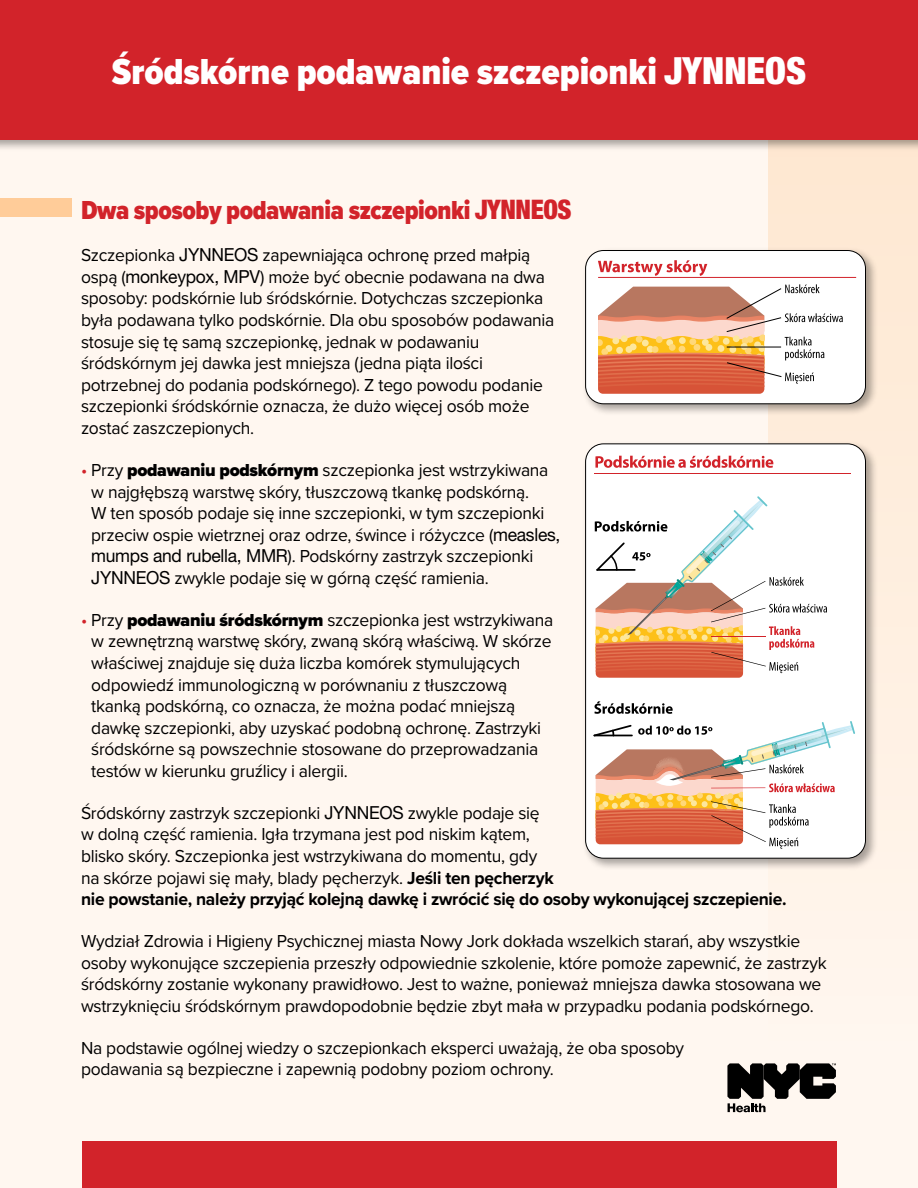
<style>
.page{position:relative;width:918px;height:1188px;background:#fff}
.page>*{position:absolute;margin:0;border:0;box-sizing:border-box;transform-origin:0 0}
.t1{font:900 37.5px "Proxima Nova Cond";color:#fff}
.t2{font:900 27px "Proxima Nova Cond";letter-spacing:-.015em;color:#d2232a}
.t3{font:18px/21.6px "Proxima Nova";letter-spacing:-.015em;color:#000}
.s1{font-family:"Helvetica Neue LT Std";font-stretch:condensed}
.s2{font-family:"Helvetica Neue LT Std"}
.s3{color:#d2232a}
.s4{font-weight:900}
.s5{font-weight:700}
</style>
<div class="page">
<div style="left:0;top:91px;width:918px;height:1097px;background:#fff7f0"></div>
<div style="left:768px;top:108px;width:150px;height:953px;background:linear-gradient(to bottom,#fee7d0,#fff7ef)"></div>
<div style="left:0;top:0;width:918px;height:152px;background:#000;opacity:.35"></div>
<div style="left:0;top:0;width:918px;height:139px;background:#d2232a"></div>
<div style="left:582px;top:247px;width:296px;height:170px;background:#000;opacity:.35"></div>
<div style="left:586px;top:251px;width:280px;height:153px;background:#fff;border-radius:18px"></div>
<svg style="left:598px;top:260px;width:109px;height:16px"></svg>
<hr style="left:598px;top:277px;width:258px;height:1px;background:#d2232a">
<svg style="left:598px;top:284px;width:245px;height:110px"></svg>
<div style="left:585px;top:250px;width:281px;height:154px;border:1px solid #000;border-radius:18px"></div>
<div style="left:582px;top:440px;width:296px;height:431px;background:#000;opacity:.35"></div>
<div style="left:586px;top:444px;width:280px;height:414px;background:#fff;border-radius:18px"></div>
<svg style="left:595px;top:456px;width:178px;height:12px"></svg>
<svg style="left:594px;top:701px;width:79px;height:13px"></svg>
<hr style="left:594px;top:473px;width:257px;height:1px;background:#d2232a">
<svg style="left:595px;top:496px;width:232px;height:182px"></svg>
<svg style="left:594px;top:721px;width:261px;height:128px"></svg>
<div style="left:585px;top:443px;width:281px;height:416px;border:1px solid #000;border-radius:18px"></div>
<svg style="left:727px;top:1063px;width:109px;height:49px"></svg>
<div style="left:0;top:198px;width:71px;height:19px;background:#fc9"></div>
<div style="left:82px;top:1142px;width:755px;height:46px;background:#d2232a"></div>
<p class="t1" style="left:112px;top:44px;width:696px">Śródskórne podawanie szczepionki <span class="s1">JYNNEOS</span></p>
<p class="t2" style="left:81px;top:191px;width:492px">Dwa sposoby podawania szczepionki <span class="s1">JYNNEOS</span></p>
<p class="t3" style="left:81px;top:244px;width:475px">Szczepionka <span class="s2">JYNNEOS</span> zapewniająca ochronę przed małpią ospą (<span class="s2">monkeypox, MPV</span>) może być obecnie podawana na dwa sposoby: podskórnie lub śródskórnie. Dotychczas szczepionka była podawana tylko podskórnie. Dla obu sposobów podawania stosuje się tę samą szczepionkę, jednak w podawaniu śródskórnym jej dawka jest mniejsza (jedna piąta ilości potrzebnej do podania podskórnego). Z tego powodu podanie szczepionki śródskórnie oznacza, że dużo więcej osób może zostać zaszczepionych.</p>
<p class="t3" style="left:91px;top:458px;width:471px;text-indent:-10px"><span class="s3">•</span> Przy <span class="s4">podawaniu podskórnym</span> szczepionka jest wstrzykiwana w najgłębszą warstwę skóry, tłuszczową tkankę podskórną.<br>W ten sposób podaje się inne szczepionki, w tym szczepionki przeciw ospie wietrznej oraz odrze, śwince i różyczce (<span class="s2">measles, mumps and rubella, MMR</span>). Podskórny zastrzyk szczepionki <span class="s2">JYNNEOS</span> zwykle podaje się w górną część ramienia.</p>
<p class="t3" style="left:91px;top:608px;width:464px;text-indent:-10px"><span class="s3">•</span> Przy <span class="s4">podawaniu śródskórnym</span> szczepionka jest wstrzykiwana w zewnętrzną warstwę skóry, zwaną skórą właściwą. W skórze właściwej znajduje się duża liczba komórek stymulujących odpowiedź immunologiczną w porównaniu z tłuszczową tkanką podskórną, co oznacza, że można podać mniejszą dawkę szczepionki, aby uzyskać podobną ochronę. Zastrzyki śródskórne są powszechnie stosowane do przeprowadzania testów w kierunku gruźlicy i alergii.</p>
<p class="t3" style="left:81px;top:801px;width:707px">Śródskórny zastrzyk szczepionki <span class="s2">JYNNEOS</span> zwykle podaje się<br>w dolną część ramienia. Igła trzymana jest pod niskim kątem,<br>blisko skóry. Szczepionka jest wstrzykiwana do momentu, gdy<br>na skórze pojawi się mały, blady pęcherzyk. <span class="s5">Jeśli ten pęcherzyk<br>nie powstanie, należy przyjąć kolejną dawkę i zwrócić się do osoby wykonującej szczepienie.</span></p>
<p class="t3" style="left:81px;top:930px;width:747px">Wydział Zdrowia i Higieny Psychicznej miasta Nowy Jork dokłada wszelkich starań, aby wszystkie osoby wykonujące szczepienia przeszły odpowiednie szkolenie, które pomoże zapewnić, że zastrzyk śródskórny zostanie wykonany prawidłowo. Jest to ważne, ponieważ mniejsza dawka stosowana we wstrzyknięciu śródskórnym prawdopodobnie będzie zbyt mała w przypadku podania podskórnego.</p>
<p class="t3" style="left:81px;top:1036px;width:605px">Na podstawie ogólnej wiedzy o szczepionkach eksperci uważają, że oba sposoby podawania są bezpieczne i zapewnią podobny poziom ochrony.</p>
</div>
